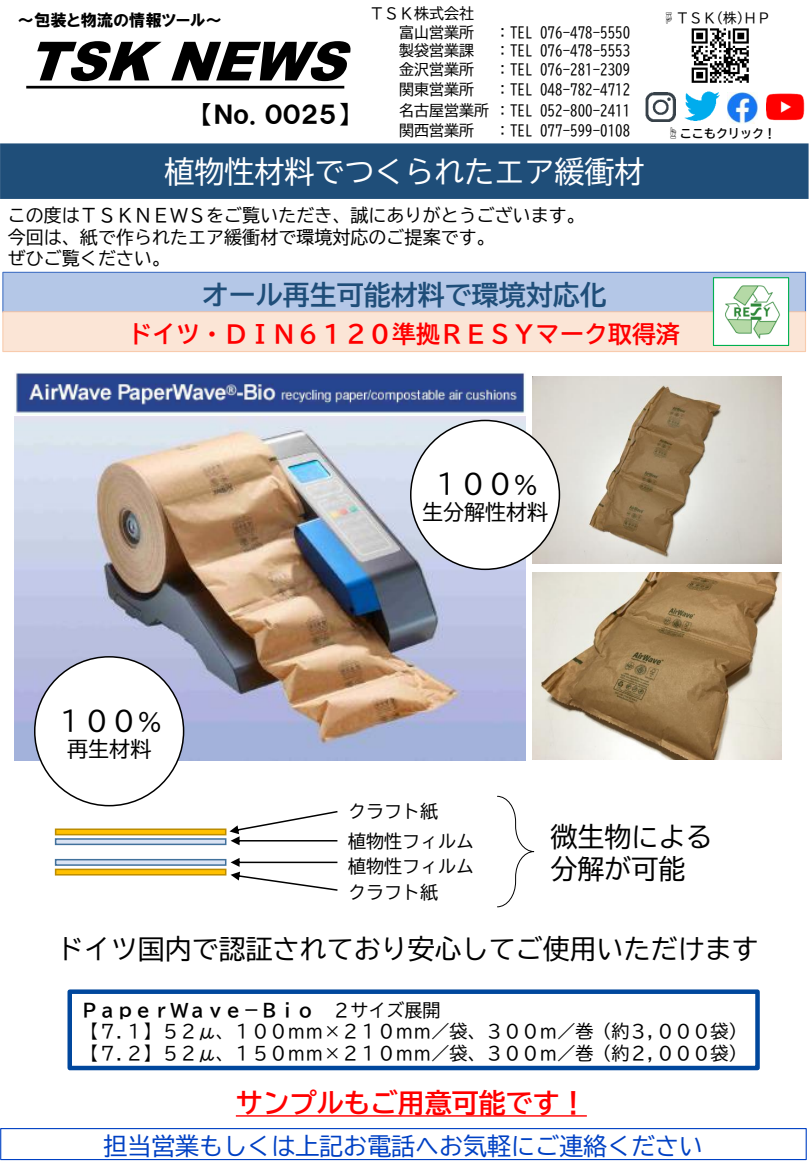
<style>
.page{position:relative;width:810px;height:1170px;background:#fff}
.page>*{position:absolute;margin:0;border:0;box-sizing:border-box;transform-origin:0 0}
.t1{font:italic 900 54px "Arial";color:#000}
.t2{font:30px "BIZ UD Gothic";color:#fff}
.t3{font:27px/32.4px "BIZ UD Gothic";color:#000}
.t4{font:27px "BIZ UD Gothic Bold";color:#1f4e79}
.t5{font:27px "BIZ UD Gothic Bold";color:#f00}
.t6{font:24px "BIZ UD Gothic";color:#0041c4}
.t7{font:24px "BIZ UD Gothic Bold";color:#f00}
.t8{font:24px "HGP Soei Kakugothic UB";color:#000}
.t9{font:21px "BIZ UD Gothic";color:#000}
.t10{font:18px/21.6px "BIZ UD Gothic";color:#000}
.t11{font:18px "BIZ UD Gothic Bold";color:#000}
.t12{font:16.5px "HGP Soei Kakugothic UB";color:#000}
.t13{font:15px/18.6px "BIZ UD Gothic";letter-spacing:.005em;color:#000;text-align:justify}
.t14{font:13.5px "BIZ UD Gothic";color:#000}
.t15{font:12px "BIZ UD Gothic Bold";color:#000}
.s1{font-size:13.5px}
.s2{font-size:24px}
.s3{font-family:"BIZ UD Gothic"}
</style>
<div class="page">
<img style="left:691px;top:28px;width:58px;height:55px">
<svg style="left:26px;top:86px;width:318px;height:3px"></svg>
<div style="left:3px;top:272px;width:803px;height:40px;background:#b4c7e7"></div>
<div style="left:2px;top:272px;width:804px;height:41px;border:1px solid #4472c4"></div>
<div style="left:0;top:143px;width:809px;height:57px;background:#1f4e79"></div>
<hr style="left:0;top:142px;width:1px;height:58px;background:#fff">
<hr style="left:0;top:199px;width:810px;height:1px;background:#fff">
<img style="left:684px;top:92px;width:36px;height:29px">
<img style="left:645px;top:92px;width:30px;height:30px">
<img style="left:766px;top:93px;width:39px;height:28px">
<div style="left:3px;top:312px;width:803px;height:40px;background:#fbe5d6"></div>
<div style="left:2px;top:311px;width:804px;height:41px;border:1px solid #f8cbad"></div>
<img style="left:728px;top:93px;width:29px;height:30px">
<div style="left:0;top:1128px;width:807px;height:32px;border:1px solid #0041c4"></div>
<img style="left:14px;top:417px;width:511px;height:344px">
<img style="left:15px;top:373px;width:510px;height:42px">
<div style="left:55px;top:829px;width:171px;height:6px;border:2px solid #bc8c00"></div>
<div style="left:56px;top:839px;width:170px;height:5px;background:#dae3f3"></div>
<div style="left:55px;top:838px;width:171px;height:7px;border:2px solid #41719c"></div>
<div style="left:56px;top:869px;width:170px;height:6px;background:#ffc000"></div>
<div style="left:55px;top:869px;width:171px;height:7px;border:2px solid #bc8c00"></div>
<div style="left:56px;top:860px;width:170px;height:5px;background:#dae3f3"></div>
<div style="left:55px;top:859px;width:171px;height:7px;border:2px solid #41719c"></div>
<svg style="left:230px;top:811px;width:108px;height:34px"></svg>
<svg style="left:231px;top:858px;width:107px;height:33px"></svg>
<svg style="left:497px;top:796px;width:38px;height:112px"></svg>
<div style="left:68px;top:989px;width:692px;height:81px;border:4px solid #00479d"></div>
<svg style="left:236px;top:1115px;width:351px;height:2px"></svg>
<img style="left:715px;top:279px;width:72px;height:65px">
<div style="left:713px;top:277px;width:76px;height:69px;border:1px solid #00b050"></div>
<img style="left:532px;top:377px;width:250px;height:187px">
<img style="left:532px;top:572px;width:250px;height:187px">
<div style="left:411px;top:420px;width:148px;height:149px;background:#fff;border-radius:50%"></div>
<div style="left:35px;top:657px;width:149px;height:149px;background:#fff;border-radius:50%"></div>
<p class="t12" style="left:18px;top:12px;width:206px">～包装と物流の情報ツール～</p>
<h1 class="t1" style="left:26px;top:22px;width:344px">TSK NEWS</h1>
<h3 class="t8" style="left:202px;top:102px;width:148px">【Ｎｏ．００２５】</h3>
<p class="t13" style="left:399px;top:4px;width:76px;text-indent:-30px">ＴＳＫ株式会社富山営業所製袋営業課</p>
<p class="t13" style="left:495px;top:23px;width:137px;line-height:18px">：TEL 076-478-5550：TEL 076-478-5553</p>
<p class="t13" style="left:399px;top:60px;width:76px">金沢営業所</p>
<p class="t13" style="left:495px;top:60px;width:137px">：TEL 076-281-2309</p>
<p class="t13" style="left:399px;top:80px;width:76px">関東営業所</p>
<p class="t13" style="left:399px;top:80px;width:232px;line-height:20.2px;text-indent:96px">：TEL 048-782-4712名古屋営業所：TEL 052-800-2411関西営業所</p>
<p class="t13" style="left:495px;top:121px;width:137px">：TEL 077-599-0108</p>
<h2 class="t2" style="left:164px;top:157px;width:482px">植物性材料でつくられたエア緩衝材</h2>
<p class="t10" style="left:8px;top:204px;width:579px">この度はＴＳＫＮＥＷＳをご覧いただき、誠にありがとうございます。今回は、紙で作られたエア緩衝材で環境対応のご提案です。<br>ぜひご覧ください。</p>
<h3 class="t4" style="left:202px;top:281px;width:407px">オール再生可能材料で環境対応化</h3>
<p class="t14" style="left:662px;top:11px;width:110px">☟ＴＳＫ(株)ＨＰ</p>
<p class="t15" style="left:666px;top:127px;width:111px"><span class="s1">☝</span>ここもクリック！</p>
<h3 class="t7" style="left:128px;top:322px;width:553px">ドイツ・ＤＩＮ６１２０準拠ＲＥＳＹマーク取得済</h3>
<h3 class="t3" style="left:57px;top:704px;width:106px">１００<span class="s2">％</span></h3>
<p class="t9" style="left:67px;top:738px;width:86px">再生材料</p>
<h3 class="t3" style="left:433px;top:468px;width:106px">１００<span class="s2">％</span></h3>
<p class="t9" style="left:422px;top:502px;width:128px">生分解性材料</p>
<p class="t10" style="left:348px;top:797px;width:127px;line-height:29.7px">クラフト紙<br>植物性フィルム</p>
<p class="t10" style="left:348px;top:855px;width:127px">植物性フィルム</p>
<p class="t10" style="left:348px;top:882px;width:91px">クラフト紙</p>
<h3 class="t3" style="left:551px;top:820px;width:163px">微生物による分解が可能</h3>
<h3 class="t3" style="left:57px;top:933px;width:704px">ドイツ国内で認証されており安心してご使用いただけます</h3>
<p class="t11" style="left:81px;top:1001px;width:362px">ＰａｐｅｒＷａｖｅ－Ｂｉｏ <span class="s3">２サイズ展開</span></p>
<p class="t10" style="left:81px;top:1021px;width:668px">【７.１】５２μ、１００ｍｍ×２１０ｍｍ／袋、３００ｍ／巻（約３,０００袋）【７.２】５２μ、１５０ｍｍ×２１０ｍｍ／袋、３００ｍ／巻（約２,０００袋）</p>
<h3 class="t5" style="left:236px;top:1089px;width:352px">サンプルもご用意可能です！</h3>
<h3 class="t6" style="left:104px;top:1134px;width:601px">担当営業もしくは上記お電話へお気軽にご連絡ください</h3>
</div>
